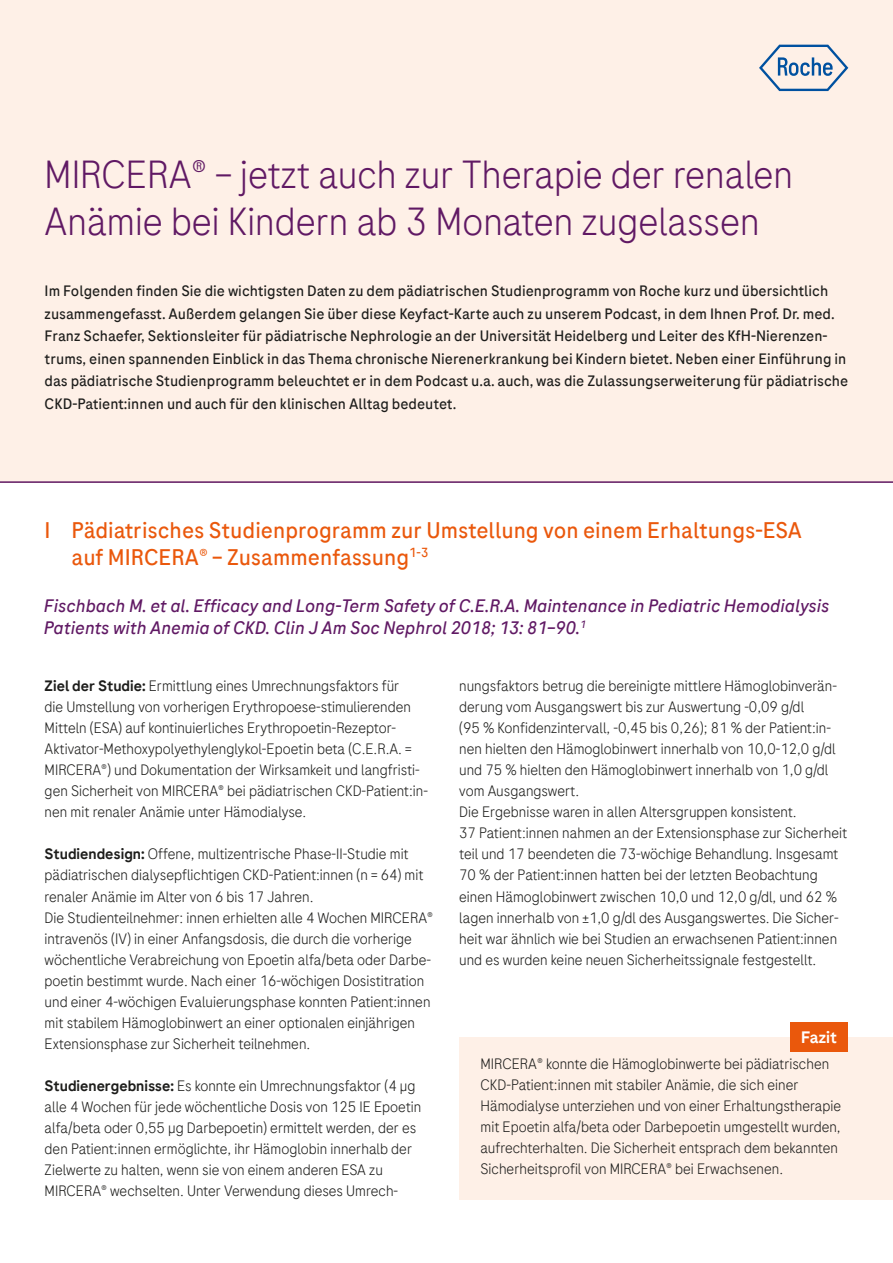
<style>
.page{position:relative;width:893px;height:1263px;background:#fff}
.page>*{position:absolute;margin:0;border:0;box-sizing:border-box;transform-origin:0 0}
.t1{font:300 39px/46.8px "Roche Sans";color:#601964}
.t2{font:22.5px/27px "Roche Sans";color:#ea580c}
.t3{font:italic 18px/22.5px "Roche Sans";color:#601964}
.t4{font:500 16.5px "Roche Sans";color:#fff}
.t5{font:300 15px/21px "Roche Sans";color:#1d1d1b}
.t6{font:15px/22.5px "Roche Sans";color:#1d1d1b}
.s1{font-weight:500}
</style>
<div class="page">
<div style="left:0;top:0;width:893px;height:483px;background:#fef0e7"></div>
<svg style="left:759px;top:45px;width:89px;height:46px"></svg>
<hr style="left:0;top:481px;width:893px;height:2px;background:#601964">
<div style="left:459px;top:1037px;width:434px;height:162px;background:#fef0e7"></div>
<div style="left:790px;top:1022px;width:58px;height:29px;background:#ea580c"></div>
<h1 class="t1" style="left:45px;top:150px;width:750px">MIRCERA® – jetzt auch zur Therapie der renalen<br>Anämie bei Kindern ab 3 Monaten zugelassen</h1>
<p class="t6" style="left:45px;top:280px;width:805px">Im Folgenden finden Sie die wichtigsten Daten zu dem pädiatrischen Studienprogramm von Roche kurz und übersichtlich zusammengefasst. Außerdem gelangen Sie über diese Keyfact-Karte auch zu unserem Podcast, in dem Ihnen Prof. Dr. med.<br>Franz Schaefer, Sektionsleiter für pädiatrische Nephrologie an der Universität Heidelberg und Leiter des KfH-Nierenzen&shy;trums, einen spannenden Einblick in das Thema chronische Nierenerkrankung bei Kindern bietet. Neben einer Einführung in das pädiatrische Studienprogramm beleuchtet er in dem Podcast u.a. auch, was die Zulassungserweiterung für pädiatrische CKD-Patient:innen und auch für den klinischen Alltag bedeutet.</p>
<h2 class="t2" style="left:72px;top:516px;width:732px;text-indent:-27px">I Pädiatrisches Studienprogramm zur Umstellung von einem Erhaltungs-ESA auf MIRCERA® – Zusammenfassung<sup>1-3</sup></h2>
<p class="t3" style="left:44px;top:594px;width:787px">Fischbach M. et al. Efficacy and Long-Term Safety of C.E.R.A. Maintenance in Pediatric Hemodialysis<br>Patients with Anemia of CKD. Clin J Am Soc Nephrol 2018; 13: 81–90.<sup>1</sup></p>
<p class="t5" style="left:45px;top:675px;width:385px"><span class="s1">Ziel der Studie:</span> Ermittlung eines Umrechnungsfaktors für<br>die Umstellung von vorherigen Erythropoese-stimulierenden Mitteln (ESA) auf kontinuierliches Erythropoetin-Rezeptor-Aktivator-Methoxypolyethylenglykol-Epoetin beta (C.E.R.A. = MIRCERA®) und Dokumentation der Wirksamkeit und langfristi&shy;gen Sicherheit von MIRCERA® bei pädiatrischen CKD-Patient:in&shy;nen mit renaler Anämie unter Hämodialyse.</p>
<p class="t5" style="left:45px;top:843px;width:390px"><span class="s1">Studiendesign:</span> Offene, multizentrische Phase-II-Studie mit pädiatrischen dialysepflichtigen CKD-Patient:innen (n = 64) mit renaler Anämie im Alter von 6 bis 17 Jahren.<br>Die Studienteilnehmer: innen erhielten alle 4 Wochen MIRCERA® intravenös (IV) in einer Anfangsdosis, die durch die vorherige wöchentliche Verabreichung von Epoetin alfa/beta oder Darbe&shy;poetin bestimmt wurde. Nach einer 16-wöchigen Dosistitration und einer 4-wöchigen Evaluierungsphase konnten Patient:innen mit stabilem Hämoglobinwert an einer optionalen einjährigen Extensionsphase zur Sicherheit teilnehmen.</p>
<p class="t5" style="left:45px;top:1074px;width:378px"><span class="s1">Studienergebnisse:</span> Es konnte ein Umrechnungsfaktor (4 µg alle 4 Wochen für jede wöchentliche Dosis von 125 IE Epoetin alfa/beta oder 0,55 µg Darbepoetin) ermittelt werden, der es den Patient:innen ermöglichte, ihr Hämoglobin innerhalb der Zielwerte zu halten, wenn sie von einem anderen ESA zu MIRCERA® wechselten. Unter Verwendung dieses Umrech-</p>
<p class="t5" style="left:459px;top:675px;width:389px">nungsfaktors betrug die bereinigte mittlere Hämoglobinverän&shy;derung vom Ausgangswert bis zur Auswertung -0,09 g/dl<br>(95 % Konfidenzintervall, -0,45 bis 0,26); 81 % der Patient:in&shy;nen hielten den Hämoglobinwert innerhalb von 10,0-12,0 g/dl und 75 % hielten den Hämoglobinwert innerhalb von 1,0 g/dl vom Ausgangswert.<br>Die Ergebnisse waren in allen Altersgruppen konsistent.<br>37 Patient:innen nahmen an der Extensionsphase zur Sicherheit teil und 17 beendeten die 73-wöchige Behandlung. Insgesamt 70 % der Patient:innen hatten bei der letzten Beobachtung einen Hämoglobinwert zwischen 10,0 und 12,0 g/dl, und 62 % lagen innerhalb von ±1,0 g/dl des Ausgangswertes. Die Sicher&shy;heit war ähnlich wie bei Studien an erwachsenen Patient:innen und es wurden keine neuen Sicherheitssignale festgestellt.</p>
<p class="t4" style="left:801px;top:1027px;width:37px">Fazit</p>
<p class="t5" style="left:480px;top:1053px;width:362px">MIRCERA® konnte die Hämoglobinwerte bei pädiatrischen CKD-Patient:innen mit stabiler Anämie, die sich einer Hämodialyse unterziehen und von einer Erhaltungstherapie mit Epoetin alfa/beta oder Darbepoetin umgestellt wurden, aufrechterhalten. Die Sicherheit entsprach dem bekannten Sicherheitsprofil von MIRCERA® bei Erwachsenen.</p>
</div>
